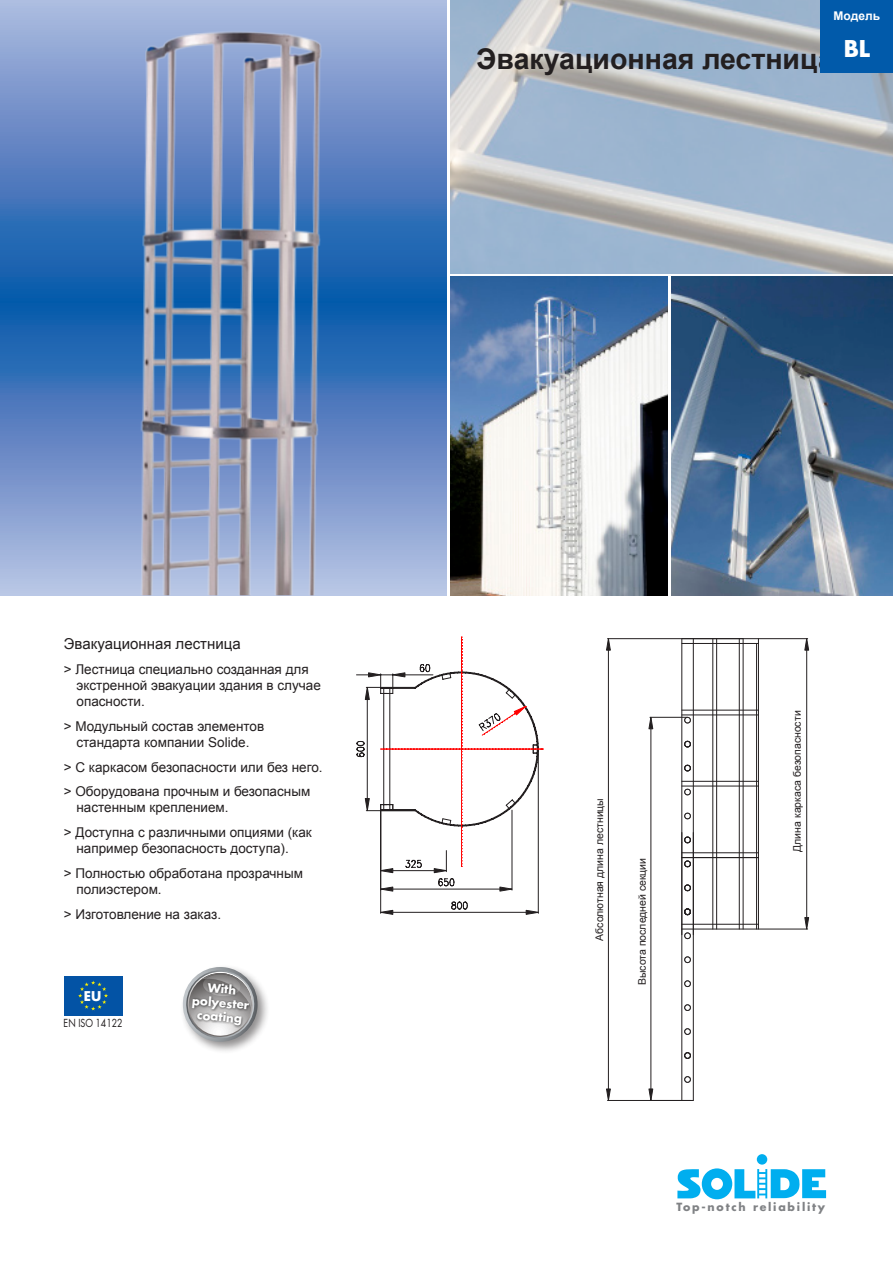
<style>
.page{position:relative;width:893px;height:1263px;background:#fff}
.page>*{position:absolute;margin:0;border:0;box-sizing:border-box;transform-origin:0 0}
.Titel{font:700 28.5px "Arial";color:#231f20}
.t1{font:700 22.5px "Futura";color:#fff}
.Titel_omschrijving{font:15px "Arial";color:#231f20}
.Specificaties{font:13.5px/16.2px "Arial";color:#231f20}
.t2{font:700 13.2px "Futura";color:#fff}
.t3{font:700 12px "Arial";color:#fff}
.t4{font:700 11.85px/14.1px "Futura";color:#fff;text-align:center}
.t5{font:700 10.95px "Futura";letter-spacing:.16em;color:#808285}
.t6{font:10.8px "Futura";color:#231f20;scale:.82 1}
.Specificaties-2{font:10.5px "Arial";color:#231f20}
</style>
<div class="page">
<div style="left:757px;top:1154px;width:10px;height:10px;background:#00aeef;border-radius:50%"></div>
<svg style="left:677px;top:1168px;width:149px;height:31px"></svg>
<img style="left:451px;top:276px;width:217px;height:319px">
<img style="left:451px;top:0;width:442px;height:273px">
<svg style="left:0;top:0;width:446px;height:595px;background:#7c9ccf"></svg>
<img style="left:15px;top:13px;width:431px;height:582px">
<img style="left:672px;top:276px;width:221px;height:319px">
<div style="left:821px;top:0;width:72px;height:72px;background:#015aaa"></div>
<hr style="left:682px;top:639px;width:1px;height:296px;background:#231f20">
<hr style="left:693px;top:639px;width:1px;height:296px;background:#231f20">
<svg style="left:684px;top:813px;width:7px;height:6px"></svg>
<svg style="left:684px;top:765px;width:7px;height:6px"></svg>
<svg style="left:684px;top:717px;width:7px;height:7px"></svg>
<svg style="left:684px;top:789px;width:7px;height:6px"></svg>
<svg style="left:684px;top:741px;width:7px;height:6px"></svg>
<hr style="left:682px;top:643px;width:76px;height:1px;background:#231f20">
<hr style="left:682px;top:715px;width:76px;height:1px;background:#231f20">
<hr style="left:682px;top:929px;width:76px;height:1px;background:#231f20">
<hr style="left:682px;top:786px;width:76px;height:1px;background:#231f20">
<hr style="left:682px;top:857px;width:76px;height:1px;background:#231f20">
<hr style="left:758px;top:639px;width:1px;height:290px;background:#231f20">
<hr style="left:756px;top:643px;width:1px;height:286px;background:#231f20">
<hr style="left:713px;top:639px;width:1px;height:290px;background:#231f20">
<hr style="left:716px;top:639px;width:1px;height:290px;background:#231f20">
<hr style="left:743px;top:639px;width:1px;height:290px;background:#231f20">
<hr style="left:739px;top:639px;width:1px;height:290px;background:#231f20">
<hr style="left:682px;top:924px;width:76px;height:1px;background:#231f20">
<hr style="left:682px;top:852px;width:76px;height:1px;background:#231f20">
<hr style="left:682px;top:781px;width:76px;height:1px;background:#231f20">
<hr style="left:682px;top:710px;width:76px;height:1px;background:#231f20">
<hr style="left:682px;top:638px;width:76px;height:1px;background:#231f20">
<hr style="left:693px;top:843px;width:1px;height:257px;background:#231f20">
<hr style="left:682px;top:843px;width:1px;height:257px;background:#231f20">
<svg style="left:684px;top:861px;width:7px;height:6px"></svg>
<svg style="left:684px;top:885px;width:7px;height:6px"></svg>
<svg style="left:682px;top:832px;width:12px;height:11px"></svg>
<svg style="left:684px;top:1004px;width:7px;height:7px"></svg>
<svg style="left:684px;top:1028px;width:7px;height:7px"></svg>
<svg style="left:684px;top:980px;width:7px;height:7px"></svg>
<svg style="left:684px;top:933px;width:7px;height:6px"></svg>
<svg style="left:684px;top:956px;width:7px;height:7px"></svg>
<svg style="left:684px;top:909px;width:7px;height:6px"></svg>
<svg style="left:684px;top:1076px;width:7px;height:7px"></svg>
<svg style="left:684px;top:1052px;width:7px;height:7px"></svg>
<hr style="left:759px;top:638px;width:49px;height:1px;background:#231f20">
<hr style="left:759px;top:929px;width:49px;height:1px;background:#231f20">
<hr style="left:806px;top:650px;width:1px;height:267px;background:#231f20">
<svg style="left:805px;top:638px;width:4px;height:12px"></svg>
<svg style="left:805px;top:917px;width:4px;height:13px"></svg>
<hr style="left:650px;top:717px;width:37px;height:1px;background:#231f20">
<hr style="left:651px;top:729px;width:1px;height:360px;background:#231f20">
<svg style="left:649px;top:716px;width:4px;height:13px"></svg>
<svg style="left:649px;top:1089px;width:4px;height:11px"></svg>
<hr style="left:607px;top:638px;width:74px;height:1px;background:#231f20">
<hr style="left:607px;top:1100px;width:84px;height:1px;background:#231f20">
<hr style="left:608px;top:650px;width:1px;height:439px;background:#231f20">
<svg style="left:606px;top:638px;width:4px;height:12px"></svg>
<svg style="left:606px;top:1089px;width:4px;height:12px"></svg>
<svg style="left:356px;top:637px;width:187px;height:277px"></svg>
<div style="left:179px;top:963px;width:91px;height:91px;background:#231f20;opacity:.5"></div>
<svg style="left:181px;top:967px;width:78px;height:76px"></svg>
<img style="left:188px;top:978px;width:67px;height:53px">
<div style="left:64px;top:976px;width:58px;height:39px;background:#0353a5"></div>
<svg style="left:78px;top:981px;width:30px;height:29px"></svg>
<p class="t3" style="left:834px;top:8px;width:48px">Модель</p>
<p class="t1" style="left:844px;top:33px;width:28px">BL</p>
<p class="Titel" style="left:476px;top:40px;width:359px">Эвакуационная лестница</p>
<p class="Titel_omschrijving" style="left:64px;top:634px;width:178px">Эвакуационная лестница</p>
<p class="Specificaties" style="left:77px;top:661px;width:246px;text-indent:-13px">&gt; Лестница специально созданная для экстренной эвакуации здания в случае опасности.</p>
<p class="Specificaties" style="left:64px;top:718px;width:202px;text-align:center">&gt; Модульный состав элементов стандарта компании Solide.</p>
<p class="Specificaties" style="left:64px;top:759px;width:260px">&gt; С каркасом безопасности или без него.</p>
<p class="Specificaties" style="left:77px;top:783px;width:235px;text-indent:-13px">&gt; Оборудована прочным и безопасным настенным креплением.</p>
<p class="Specificaties" style="left:77px;top:824px;width:237px;text-indent:-13px">&gt; Доступна с различными опциями (как например безопасность доступа).</p>
<p class="Specificaties" style="left:77px;top:865px;width:228px;text-indent:-13px">&gt; Полностью обработана прозрачным полиэстером.</p>
<p class="Specificaties" style="left:64px;top:906px;width:159px">&gt; Изготовление на заказ.</p>
<p class="t2" style="left:84px;top:987px;width:19px">EU</p>
<p class="t6" style="left:64px;top:1016px;width:74px">EN ISO 14122</p>
<p class="t4" style="left:194px;top:979px;width:59px;rotate:5deg">With polyester coating</p>
<p class="Specificaties-2" style="left:593px;top:941px;width:144px;rotate:-90deg">Абсолютная длина лестницы</p>
<p class="Specificaties-2" style="left:635px;top:985px;width:129px;rotate:-90deg">Высота последней секции</p>
<p class="Specificaties-2" style="left:790px;top:852px;width:143px;rotate:-90deg">Длина каркаса безопасности</p>
<p class="t5" style="left:676px;top:1200px;width:150px">Top-notch reliability</p>
</div>
